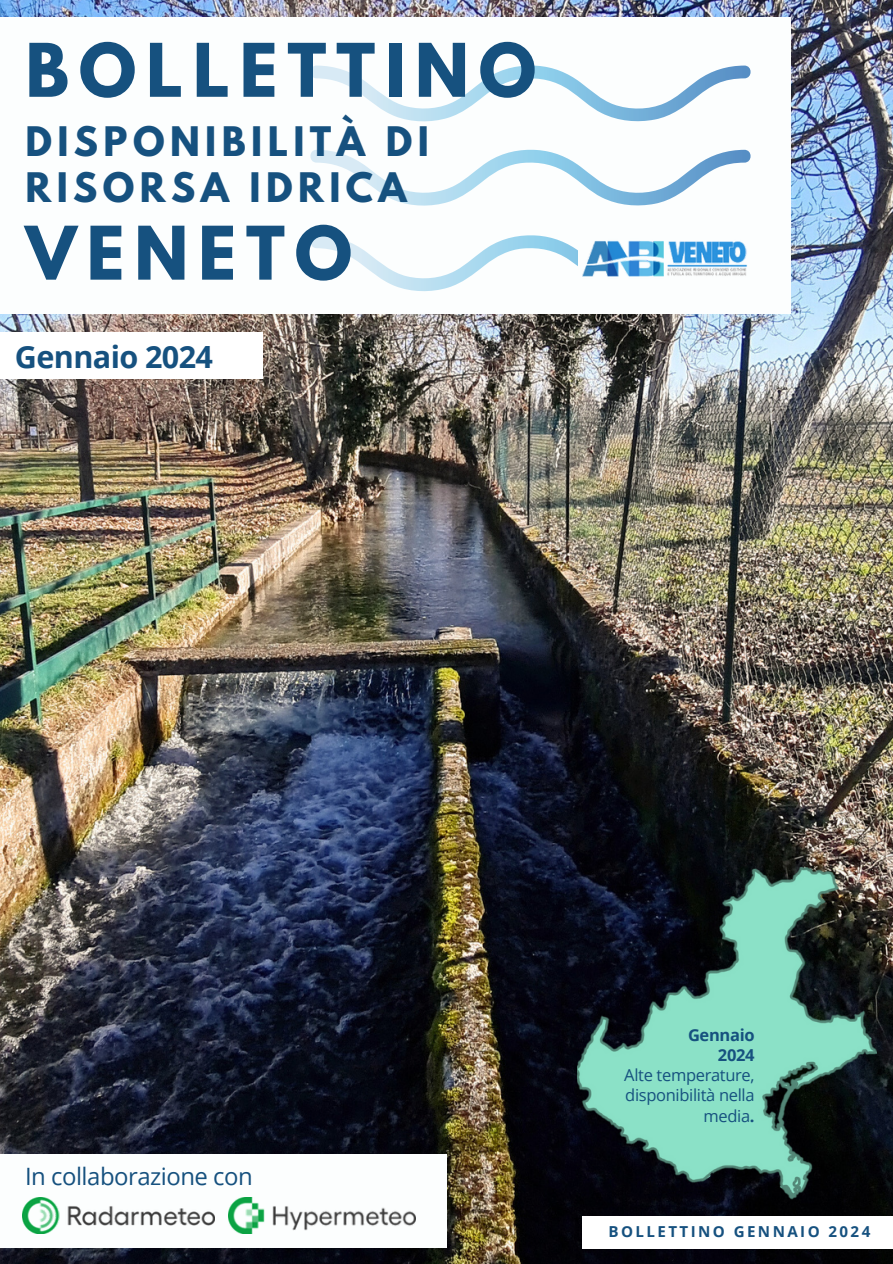
<style>
.page{position:relative;width:893px;height:1264px;background:#fff}
.page>*{position:absolute;margin:0;border:0;box-sizing:border-box;transform-origin:0 0}
.t1{font:700 65.4px "League Spartan";letter-spacing:.15em;color:#16517f}
.t2{font:700 36px/46.2px "League Spartan";letter-spacing:.15em;color:#16517f}
.t3{font:700 30.6px "Open Sans";letter-spacing:-.02em;color:#16517f}
.t4{font:23.85px "Open Sans";letter-spacing:-.02em;color:#16517f}
.t5{font:16.5px/20.2px "Open Sans";letter-spacing:-.02em;color:#16517f;text-align:right}
.t6{font:700 16.5px "Open Sans";letter-spacing:-.02em;color:#16517f}
.t7{font:700 15.15px "Open Sans";letter-spacing:.16em;color:#16517f}
.s1{font-weight:700}
</style>
<div class="page">
<img style="left:0;top:0;width:892px;height:1263px">
<img style="left:578px;top:867px;width:298px;height:333px">
<div style="left:0;top:1154px;width:446px;height:94px;background:#fcfefe"></div>
<img style="left:23px;top:1197px;width:191px;height:36px">
<img style="left:228px;top:1197px;width:187px;height:36px">
<div style="left:582px;top:1216px;width:310px;height:32px;background:#fff"></div>
<div style="left:0;top:18px;width:790px;height:296px;background:#fcfefe"></div>
<svg style="left:310px;top:65px;width:441px;height:57px"></svg>
<svg style="left:310px;top:149px;width:441px;height:57px"></svg>
<svg style="left:310px;top:235px;width:268px;height:56px"></svg>
<img style="left:582px;top:240px;width:165px;height:37px">
<div style="left:0;top:332px;width:263px;height:46px;background:#fff"></div>
<h4 class="t1" style="left:25px;top:38px;width:512px">BOLLETTINO</h4>
<p class="t2" style="left:25px;top:123px;width:405px">DISPONIBILITÀ DI<br>RISORSA IDRICA</p>
<p class="t1" style="left:25px;top:221px;width:328px">VENETO</p>
<p class="t3" style="left:15px;top:335px;width:199px">Gennaio 2024</p>
<p class="t4" style="left:25px;top:1159px;width:229px">In collaborazione con</p>
<h3 class="t6" style="left:688px;top:1022px;width:68px">Gennaio</h3>
<p class="t6" style="left:717px;top:1043px;width:38px">2024</p>
<p class="t5" style="left:624px;top:1064px;width:132px">Alte temperature, disponibilità nella media<span class="s1">.</span></p>
<h2 class="t7" style="left:608px;top:1221px;width:263px">BOLLETTINO GENNAIO 2024</h2>
</div>
